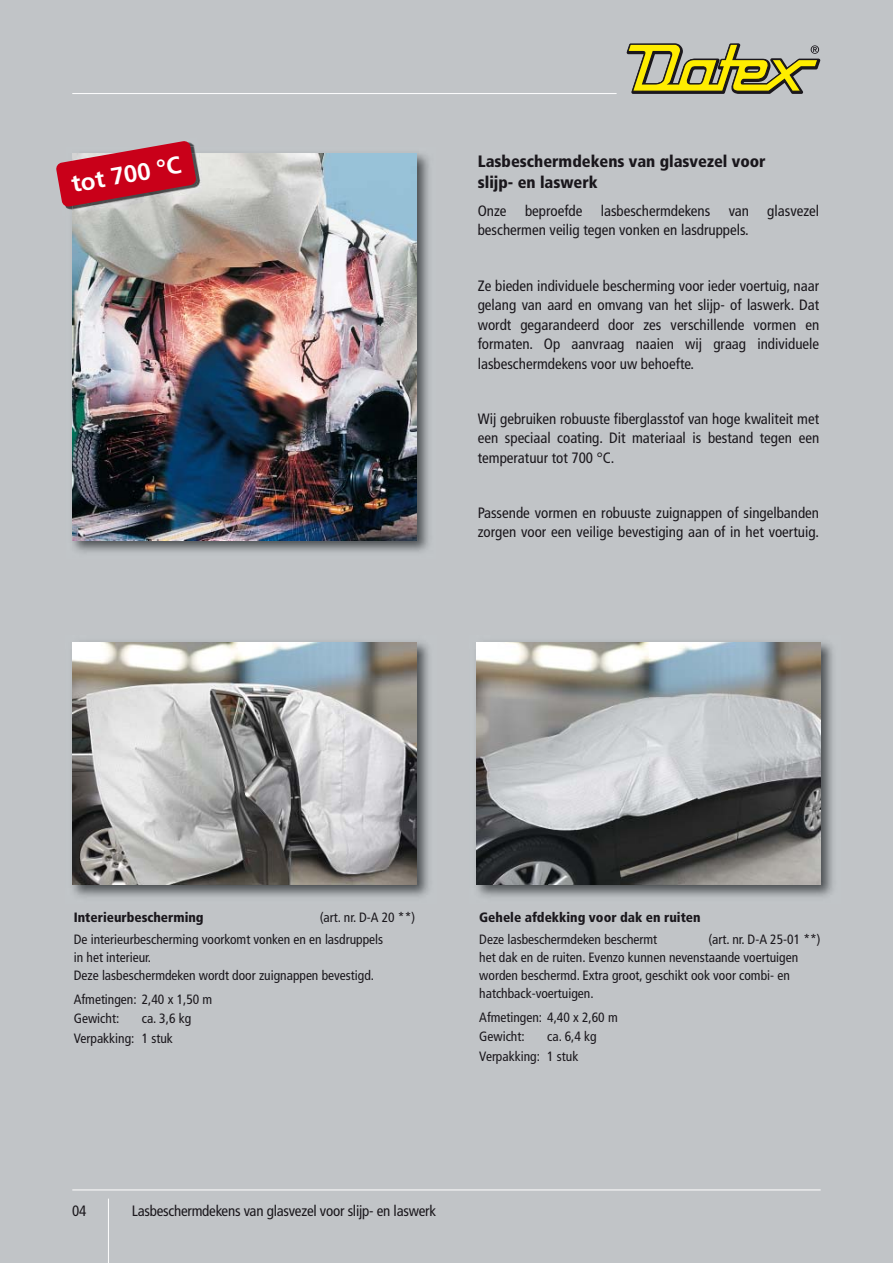
<style>
.page{position:relative;width:893px;height:1263px;background:#c1c4c7}
.page>*{position:absolute;margin:0;border:0;box-sizing:border-box;transform-origin:0 0}
.t1{font:700 24px "Frutiger";color:#fff}
.t2{font:900 condensed 16.5px/21px "Frutiger";color:#1a171c}
.t3{font:condensed 15px/19.5px "Frutiger";color:#1a171c}
.t4{font:condensed 13.5px/18px "Frutiger";color:#1a171c}
.t5{font:900 condensed 13.5px "Frutiger";color:#1a171c}
</style>
<div class="page">
<img style="left:72px;top:642px;width:357px;height:255px">
<img style="left:72px;top:642px;width:345px;height:242px">
<img style="left:72px;top:153px;width:357px;height:400px">
<img style="left:72px;top:153px;width:345px;height:387px">
<img style="left:476px;top:642px;width:357px;height:255px">
<img style="left:476px;top:642px;width:345px;height:242px">
<hr style="left:72px;top:1190px;width:749px;height:1px;background:#fff">
<hr style="left:108px;top:1198px;width:1px;height:65px;background:#fff">
<hr style="left:72px;top:93px;width:545px;height:1px;background:#fff">
<svg style="left:627px;top:43px;width:193px;height:51px"></svg>
<img style="left:66px;top:207px;width:6px;height:3px">
<img style="left:72px;top:153px;width:135px;height:62px">
<svg style="left:56px;top:141px;width:140px;height:66px"></svg>
<h1 class="t1" style="left:70px;top:174px;width:112px;rotate:-10deg">tot 700 °C</h1>
<p class="t2" style="left:478px;top:152px;width:289px">Lasbeschermdekens van glasvezel voor slijp- en laswerk</p>
<p class="t3" style="left:478px;top:202px;width:343px">Onze beproefde lasbeschermdekens van glasvezel beschermen veilig tegen vonken en lasdruppels.</p>
<p class="t3" style="left:478px;top:277px;width:343px;text-align:justify">Ze bieden individuele bescherming voor ieder voertuig, naar gelang van aard en omvang van het slijp- of laswerk. Dat wordt gegarandeerd door zes verschillende vormen en formaten. Op aanvraag naaien wij graag individuele lasbeschermdekens voor uw behoefte.</p>
<p class="t3" style="left:478px;top:410px;width:343px;text-align:justify">Wij gebruiken robuuste fiberglasstof van hoge kwaliteit met een speciaal coating. Dit materiaal is bestand tegen een temperatuur tot 700 °C.</p>
<p class="t3" style="left:478px;top:504px;width:343px">Passende vormen en robuuste zuignappen of singelbanden zorgen voor een veilige bevestiging aan of in het voertuig.</p>
<p class="t4" style="left:74px;top:907px;width:343px;line-height:22.2px;text-indent:246px">(art. nr. D-A 20 **)<br>De interieurbescherming voorkomt vonken en en lasdruppels</p>
<p class="t4" style="left:74px;top:949px;width:302px">in het interieur.<br>Deze lasbeschermdeken wordt door zuignappen bevestigd.</p>
<p class="t4" style="left:74px;top:990px;width:140px;line-height:19.5px">Afmetingen: 2,40 x 1,50 m<br>Gewicht:</p>
<p class="t5" style="left:74px;top:911px;width:131px">Interieurbescherming</p>
<p class="t4" style="left:74px;top:1010px;width:119px;line-height:19.5px;text-indent:68px">ca. 3,6 kg<br>Verpakking: 1 stuk</p>
<p class="t5" style="left:479px;top:911px;width:223px">Gehele afdekking voor dak en ruiten</p>
<p class="t4" style="left:479px;top:931px;width:180px">Deze lasbeschermdeken beschermt</p>
<p class="t4" style="left:479px;top:931px;width:343px;text-indent:229px">(art. nr. D-A 25-01 **) het dak en de ruiten. Evenzo kunnen nevenstaande voertuigen worden beschermd. Extra groot, geschikt ook voor combi- en hatchback-voertuigen.</p>
<p class="t4" style="left:479px;top:1008px;width:140px;line-height:19.5px">Afmetingen: 4,40 x 2,60 m<br>Gewicht:</p>
<p class="t4" style="left:479px;top:1028px;width:119px;line-height:19.5px;text-indent:68px">ca. 6,4 kg<br>Verpakking: 1 stuk</p>
<p class="t3" style="left:72px;top:1202px;width:16px">04</p>
<p class="t3" style="left:132px;top:1202px;width:306px">Lasbeschermdekens van glasvezel voor slijp- en laswerk</p>
</div>
